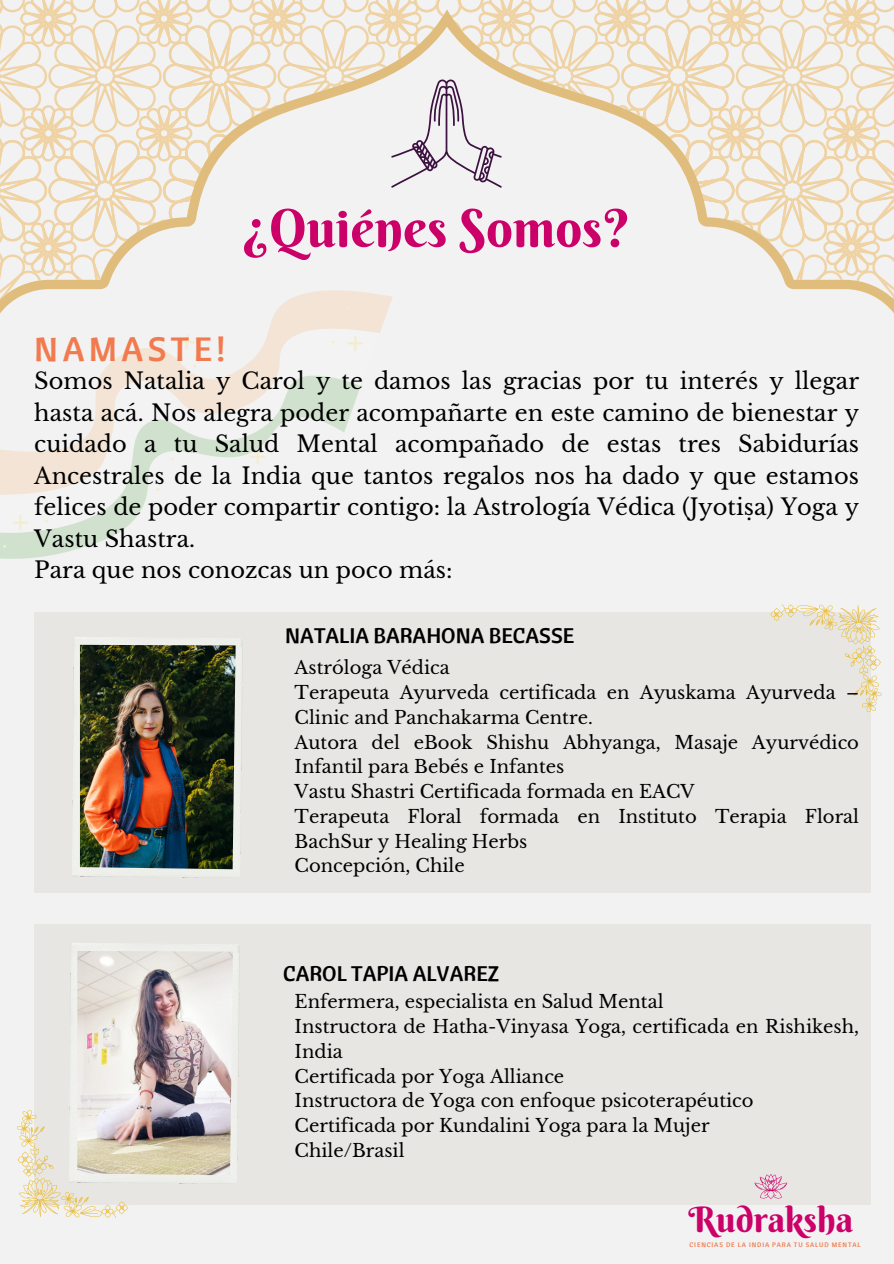
<style>
.page{position:relative;width:894px;height:1264px;background:#fff}
.page>*{position:absolute;margin:0;border:0;box-sizing:border-box;transform-origin:0 0}
.t1{font:52.5px "Berkshire Swash";color:#cb0069}
.t2{font:35.1px "Berkshire Swash";color:#cb0069}
.t3{font:33.45px "Cantora One";letter-spacing:.13em;color:#f17b4f}
.t4{font:22.5px/31.5px "Libre Baskerville";color:#000}
.t5{font:21px "Cantora One";color:#000}
.t6{font:18px/24.8px "Libre Baskerville";color:#000}
.t7{font:6.45px "Cantora One";letter-spacing:.13em;color:#f17b4f}
</style>
<div class="page">
<div style="left:0;top:0;width:893px;height:1263px;background:#f2f2f2"></div>
<div style="left:34px;top:612px;width:836px;height:281px;background:#e8e6e3"></div>
<svg style="left:0;top:0;width:893px;height:312px"></svg>
<div style="left:34px;top:924px;width:836px;height:281px;background:#e8e6e3"></div>
<svg style="left:17px;top:1110px;width:111px;height:108px"></svg>
<svg style="left:0;top:282px;width:393px;height:51px"></svg>
<svg style="left:0;top:533px;width:80px;height:26px"></svg>
<svg style="left:0;top:322px;width:379px;height:211px"></svg>
<svg style="left:3px;top:306px;width:360px;height:242px"></svg>
<img style="left:72px;top:637px;width:170px;height:240px">
<img style="left:80px;top:645px;width:155px;height:224px">
<svg style="left:770px;top:604px;width:111px;height:108px"></svg>
<img style="left:70px;top:943px;width:170px;height:240px">
<img style="left:77px;top:950px;width:156px;height:225px">
<svg style="left:754px;top:1174px;width:33px;height:24px"></svg>
<p class="t1" style="left:240px;top:195px;width:392px">¿Quiénes Somos?</p>
<h1 class="t3" style="left:34px;top:327px;width:192px">NAMASTE!</h1>
<p class="t4" style="left:34px;top:365px;width:826px">Somos Natalia y Carol y te damos las gracias por tu interés y llegar hasta acá. Nos alegra poder acompañarte en este camino de bienestar y cuidado a tu Salud Mental acompañado de estas tres Sabidurías Ancestrales de la India que tantos regalos nos ha dado y que estamos felices de poder compartir contigo: la Astrología Védica (Jyotiṣa) Yoga y Vastu Shastra.<br>Para que nos conozcas un poco más:</p>
<p class="t5" style="left:285px;top:622px;width:290px">NATALIA BARAHONA BECASSE</p>
<p class="t6" style="left:294px;top:655px;width:157px">Astróloga Védica</p>
<p class="t6" style="left:294px;top:680px;width:565px">Terapeuta Ayurveda certificada en Ayuskama Ayurveda –<br>Clinic and Panchakarma Centre.</p>
<p class="t6" style="left:294px;top:730px;width:565px">Autora del eBook Shishu Abhyanga, Masaje Ayurvédico<br>Infantil para Bebés e Infantes</p>
<p class="t6" style="left:294px;top:779px;width:401px">Vastu Shastri Certificada formada en EACV</p>
<p class="t6" style="left:294px;top:804px;width:565px">Terapeuta Floral formada en Instituto Terapia Floral<br>BachSur y Healing Herbs</p>
<p class="t6" style="left:294px;top:853px;width:171px">Concepción, Chile</p>
<h2 class="t5" style="left:283px;top:960px;width:218px">CAROL TAPIA ALVAREZ</h2>
<h4 class="t6" style="left:294px;top:989px;width:370px">Enfermera, especialista en Salud Mental</h4>
<p class="t6" style="left:294px;top:1014px;width:565px">Instructora de Hatha-Vinyasa Yoga, certificada en Rishikesh,<br>India</p>
<p class="t6" style="left:294px;top:1064px;width:271px">Certificada por Yoga Alliance</p>
<p class="t6" style="left:294px;top:1088px;width:460px">Instructora de Yoga con enfoque psicoterapéutico</p>
<h3 class="t6" style="left:294px;top:1113px;width:416px">Certificada por Kundalini Yoga para la Mujer</h3>
<p class="t6" style="left:294px;top:1138px;width:111px">Chile/Brasil</p>
<h2 class="t2" style="left:688px;top:1197px;width:166px">Rudraksha</h2>
<p class="t7" style="left:689px;top:1240px;width:172px">CIENCIAS DE LA INDIA PARA TU SALUD MENTAL</p>
</div>
